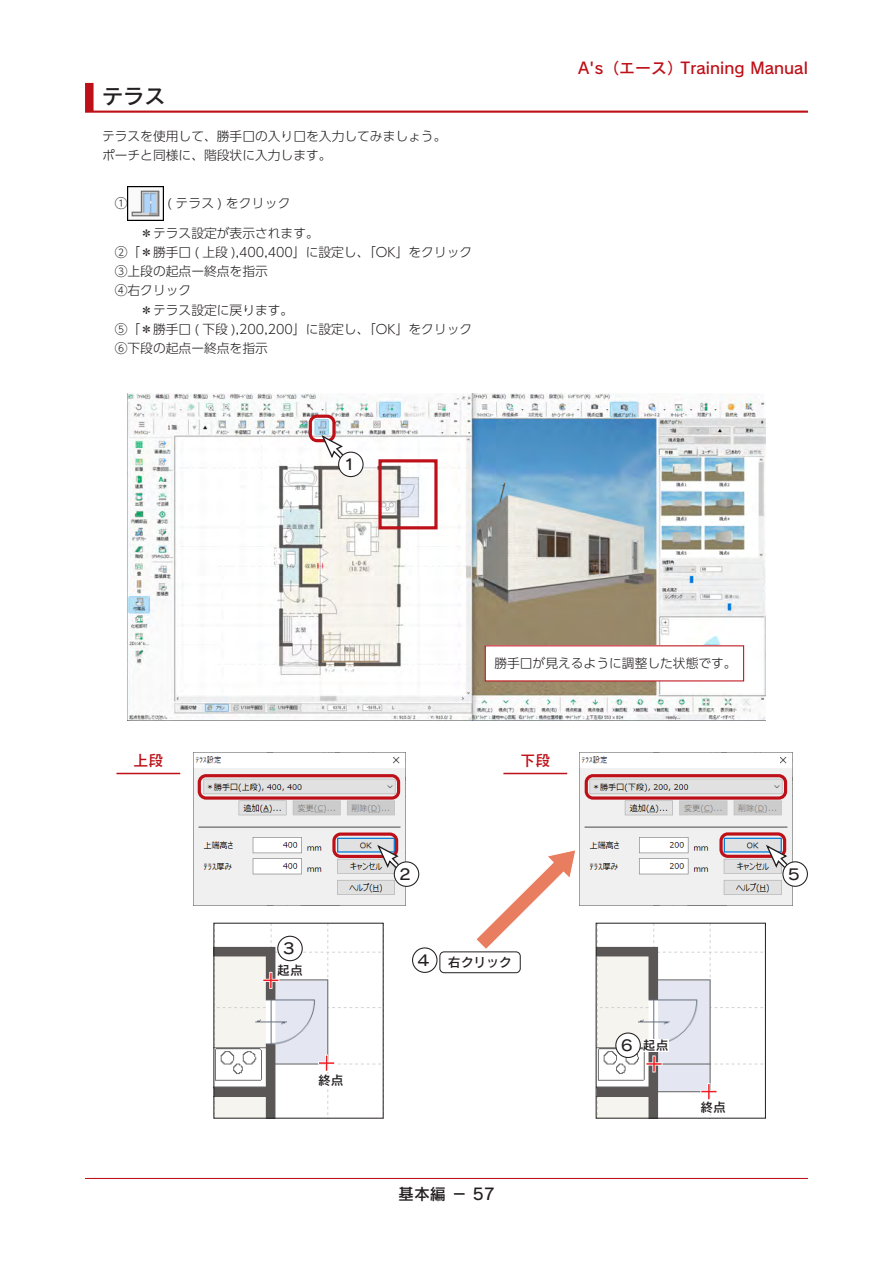
<style>
.page{position:relative;width:893px;height:1263px;background:#fff}
.page>*{position:absolute;margin:0;border:0;box-sizing:border-box;transform-origin:0 0}
.中見出し{font:21.3px "Rodin Pro N DB";color:#231f20}
.t1{font:15.9px "Rodin Pro N DB";color:#bd1018}
.t2{font:15.9px "Rodin Pro N DB";color:#231f20}
.本文{font:14.85px "Rodin Pro N DB";color:#231f20}
.小小見出し赤{font:14.85px "Rodin Pro N DB";color:#bd1018}
.操作{font:300 12.75px "UD Shin Go Pr 6 N";color:#231f20}
.本文-2{font:300 12.75px "UD Shin Go Pr 6 N";color:#231f20}
.参考{font:300 12.75px "UD Shin Go Pr 6 N";color:#231f20}
.本文太字{font:12.75px "Rodin Pro N DB";color:#231f20}
.操作-2{font:300 12.75px "UD Shin Go Pr 6 N";letter-spacing:.02em;color:#231f20}
</style>
<div class="page">
<hr style="left:85px;top:1178px;width:723px;height:1px;background:#bd1018">
<div style="left:85px;top:83px;width:723px;height:30px;background:#bd1018"></div>
<div style="left:94px;top:81px;width:718px;height:30px;background:#fff"></div>
<img style="left:128px;top:187px;width:36px;height:33px">
<img style="left:128px;top:393px;width:637px;height:327px">
<div style="left:309px;top:415px;width:27px;height:27px;border:3px solid #bd1018;border-radius:7px"></div>
<svg style="left:320px;top:433px;width:25px;height:27px"></svg>
<div style="left:339px;top:452px;width:24px;height:25px;background:#fff;border-radius:50%"></div>
<div style="left:338px;top:452px;width:26px;height:25px;border:1px solid #231f20;border-radius:50%"></div>
<div style="left:485px;top:646px;width:259px;height:35px;background:#fff"></div>
<img style="left:215px;top:925px;width:166px;height:191px">
<img style="left:598px;top:925px;width:165px;height:191px">
<div style="left:596px;top:923px;width:170px;height:195px;border:1px solid #231f20"></div>
<div style="left:378px;top:459px;width:60px;height:70px;border:3px solid #bd1018"></div>
<hr style="left:116px;top:773px;width:64px;height:1px;background:#bd1018">
<hr style="left:503px;top:773px;width:64px;height:1px;background:#bd1018">
<div style="left:277px;top:963px;width:26px;height:13px;background:#fff"></div>
<hr style="left:269px;top:972px;width:3px;height:17px;background:#fff">
<hr style="left:262px;top:979px;width:17px;height:3px;background:#fff">
<svg style="left:263px;top:973px;width:15px;height:15px"></svg>
<div style="left:318px;top:1074px;width:26px;height:12px;background:#fff"></div>
<hr style="left:325px;top:1054px;width:3px;height:17px;background:#fff">
<svg style="left:319px;top:1055px;width:15px;height:16px"></svg>
<div style="left:278px;top:936px;width:24px;height:25px;background:#fff;border-radius:50%"></div>
<div style="left:277px;top:936px;width:26px;height:25px;border:1px solid #231f20;border-radius:50%"></div>
<div style="left:643px;top:1039px;width:25px;height:13px;background:#fff"></div>
<hr style="left:645px;top:1062px;width:17px;height:3px;background:#fff">
<svg style="left:646px;top:1056px;width:16px;height:15px"></svg>
<div style="left:700px;top:1101px;width:26px;height:13px;background:#fff"></div>
<hr style="left:707px;top:1083px;width:3px;height:17px;background:#fff">
<hr style="left:700px;top:1090px;width:17px;height:3px;background:#fff">
<svg style="left:701px;top:1084px;width:15px;height:15px"></svg>
<div style="left:616px;top:1033px;width:24px;height:24px;background:#fff;border-radius:50%"></div>
<div style="left:615px;top:1032px;width:26px;height:26px;border:1px solid #231f20;border-radius:50%"></div>
<img style="left:193px;top:753px;width:213px;height:152px">
<img style="left:580px;top:753px;width:213px;height:152px">
<div style="left:332px;top:832px;width:66px;height:26px;border:3px solid #bd1018;border-radius:7px"></div>
<svg style="left:376px;top:843px;width:25px;height:27px"></svg>
<div style="left:394px;top:862px;width:25px;height:24px;background:#fff;border-radius:50%"></div>
<div style="left:394px;top:861px;width:25px;height:26px;border:1px solid #231f20;border-radius:50%"></div>
<div style="left:412px;top:947px;width:26px;height:26px;border:1px solid #231f20;border-radius:50%"></div>
<div style="left:440px;top:952px;width:80px;height:21px;border:1px solid #231f20;border-radius:4px"></div>
<div style="left:719px;top:832px;width:67px;height:26px;border:3px solid #bd1018;border-radius:7px"></div>
<svg style="left:764px;top:843px;width:26px;height:27px"></svg>
<div style="left:783px;top:862px;width:24px;height:24px;background:#fff;border-radius:50%"></div>
<div style="left:782px;top:861px;width:26px;height:26px;border:1px solid #231f20;border-radius:50%"></div>
<div style="left:198px;top:774px;width:202px;height:26px;border:3px solid #bd1018;border-radius:7px"></div>
<div style="left:585px;top:774px;width:202px;height:26px;border:3px solid #bd1018;border-radius:7px"></div>
<svg style="left:477px;top:850px;width:98px;height:99px"></svg>
<p class="中見出し" style="left:102px;top:82px;width:65px">テラス</p>
<p class="本文-2" style="left:102px;top:125px;width:346px">テラスを使用して、勝手口の入り口を入力してみましょう。</p>
<p class="本文-2" style="left:102px;top:144px;width:231px">ポーチと同様に、階段状に入力します。</p>
<p class="操作" style="left:115px;top:193px;width:14px">①</p>
<p class="操作-2" style="left:167px;top:193px;width:125px">( テラス ) をクリック</p>
<p class="操作" style="left:140px;top:223px;width:180px">＊テラス設定が表示されます。</p>
<p class="操作" style="left:115px;top:242px;width:359px">②「＊勝手口 ( 上段 ),400,400」に設定し、「OK」をクリック</p>
<p class="操作" style="left:115px;top:261px;width:155px">③上段の起点ー終点を指示</p>
<p class="操作" style="left:115px;top:280px;width:78px">④右クリック</p>
<p class="操作" style="left:140px;top:299px;width:155px">＊テラス設定に戻ります。</p>
<p class="操作" style="left:115px;top:319px;width:359px">⑤「＊勝手口 ( 下段 ),200,200」に設定し、「OK」をクリック</p>
<p class="操作" style="left:115px;top:338px;width:155px">⑥下段の起点ー終点を指示</p>
<p class="本文" style="left:342px;top:455px;width:16px">１</p>
<p class="t1" style="left:578px;top:57px;width:231px">A's（エース）Training Manual</p>
<p class="参考" style="left:494px;top:653px;width:244px">勝手口が見えるように調整した状態です。</p>
<p class="小小見出し赤" style="left:133px;top:751px;width:31px">上段</p>
<p class="小小見出し赤" style="left:520px;top:751px;width:31px">下段</p>
<p class="本文" style="left:281px;top:939px;width:16px">３</p>
<p class="本文太字" style="left:277px;top:961px;width:27px">起点</p>
<p class="本文太字" style="left:318px;top:1072px;width:27px">終点</p>
<p class="本文" style="left:398px;top:864px;width:16px">２</p>
<p class="本文" style="left:416px;top:950px;width:16px">４</p>
<p class="本文太字" style="left:448px;top:954px;width:65px">右クリック</p>
<p class="t2" style="left:398px;top:1184px;width:98px">基本編 － 57</p>
<p class="本文" style="left:619px;top:1035px;width:16px">６</p>
<p class="本文太字" style="left:643px;top:1037px;width:27px">起点</p>
<p class="本文太字" style="left:700px;top:1099px;width:27px">終点</p>
<p class="本文" style="left:786px;top:864px;width:16px">５</p>
</div>
